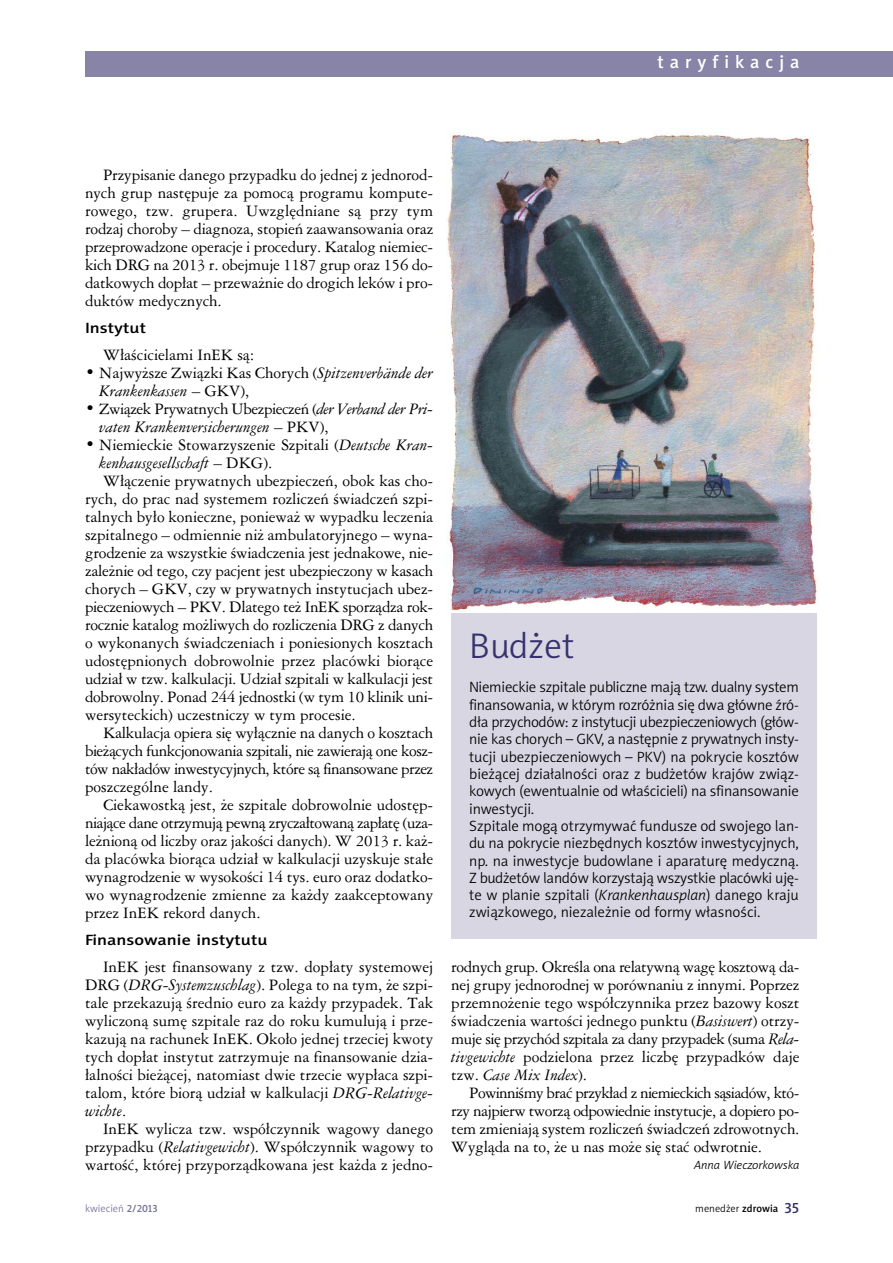
<style>
.page{position:relative;width:893px;height:1263px;background:#fff}
.page>*{position:absolute;margin:0;border:0;box-sizing:border-box;transform-origin:0 0}
.t1{font:36px "Naomi Sans EFNPS Light";color:#36326d}
.t2{font:18px "Naomi Sans EFNPS Medium";letter-spacing:.335em;color:#fff}
.t3{font:15px/18px "Ameri Garmnd PL";color:#000;text-align:justify}
.t4{font:15px/17.2px "Naomi Sans EFNPS Light";letter-spacing:-.015em;color:#000}
.t5{font:italic 15px/18px "Ameri Garmnd PL";color:#000}
.t6{font:15px "Ameri Garmnd PL";letter-spacing:-.035em;color:#000}
.t7{font:15px "Ameri Garmnd PL";letter-spacing:-.02em;color:#000}
.t8{font:15px "Ameri Garmnd PL";letter-spacing:-.03em;color:#000}
.t9{font:15px "Naomi Sans EFNPS Medium";color:#000;scale:1.2 1}
.t10{font:italic 12px "Naomi Sans EFNPS Light";color:#000}
.t11{font:10.5px "Naomi Sans EFNPS Light";color:#000}
.t12{font:10.5px "Naomi Sans EFNPS Light";color:#727099}
.s1{font-style:italic}
.s2{font-style:normal}
.s3{font-family:"Naomi Sans EFNPS Medium"}
.s4{font-family:"Naomi Sans EFNPS Medium";font-size:15px;color:#36326d}
</style>
<div class="page">
<div style="left:85px;top:51px;width:808px;height:26px;background:#8784a8"></div>
<img style="left:446px;top:133px;width:372px;height:479px">
<div style="left:451px;top:613px;width:366px;height:326px;background:#d7d6e2"></div>
<p class="t2" style="left:657px;top:55px;width:143px">taryfikacja</p>
<p class="t3" style="left:85px;top:166px;width:350px;text-indent:18px">Przypisanie danego przypadku do jednej z jednorod&shy;nych grup następuje za pomocą programu kompute&shy;rowego, tzw. grupera. Uwzględniane są przy tym rodzaj choroby – diagnoza, stopień zaawansowania oraz przeprowadzone operacje i procedury. Katalog niemiec&shy;kich DRG na 2013 r. obejmuje 1187 grup oraz 156 do&shy;datkowych dopłat – przeważnie do drogich leków i pro&shy;duktów medycznych.</p>
<p class="t9" style="left:85px;top:322px;width:52px">Instytut</p>
<p class="t3" style="left:103px;top:346px;width:153px">Właścicielami InEK są:</p>
<p class="t3" style="left:99px;top:364px;width:335px;text-indent:-14px">• Najwyższe Związki Kas Chorych (<span class="s1">Spitzenverbände der<br>Krankenkassen</span> – GKV),</p>
<p class="t5" style="left:99px;top:400px;width:335px;text-indent:-14px"><span class="s2">• Związek Prywatnych Ubezpieczeń (</span>der Verband der Pri&shy;vaten Krankenversicherungen <span class="s2">– PKV),</span></p>
<p class="t3" style="left:85px;top:436px;width:350px">• Niemieckie Stowarzyszenie Szpitali (<span class="s1">Deutsche Kran-</span></p>
<p class="t5" style="left:99px;top:454px;width:174px">kenhausgesellschaft <span class="s2">– DKG).</span></p>
<p class="t3" style="left:103px;top:472px;width:332px">Włączenie prywatnych ubezpieczeń, obok kas cho-</p>
<p class="t3" style="left:85px;top:490px;width:350px">rych, do prac nad systemem rozliczeń świadczeń szpi-</p>
<p class="t3" style="left:85px;top:508px;width:350px">talnych było konieczne, ponieważ w wypadku leczenia</p>
<p class="t3" style="left:85px;top:526px;width:350px">szpitalnego – odmiennie niż ambulatoryjnego – wyna-</p>
<p class="t3" style="left:85px;top:544px;width:350px">grodzenie za wszystkie świadczenia jest jednakowe, nie-</p>
<p class="t3" style="left:85px;top:562px;width:350px">zależnie od tego, czy pacjent jest ubezpieczony w kasach</p>
<p class="t3" style="left:85px;top:580px;width:350px">chorych – GKV, czy w prywatnych instytucjach ubez-</p>
<p class="t7" style="left:85px;top:598px;width:350px">pieczeniowych – PKV. Dlatego też InEK sporządza rok-</p>
<p class="t7" style="left:85px;top:616px;width:350px">rocznie katalog możliwych do rozliczenia DRG z danych</p>
<p class="t3" style="left:85px;top:634px;width:350px">o wykonanych świadczeniach i poniesionych kosztach</p>
<p class="t3" style="left:85px;top:652px;width:350px">udostępnionych dobrowolnie przez placówki biorące</p>
<p class="t3" style="left:85px;top:670px;width:350px">udział w tzw. kalkulacji. Udział szpitali w kalkulacji jest</p>
<p class="t3" style="left:85px;top:688px;width:350px">dobrowolny. Ponad 244 jednostki (w tym 10 klinik uni-</p>
<p class="t3" style="left:85px;top:706px;width:272px">wersyteckich) uczestniczy w tym procesie.</p>
<p class="t3" style="left:103px;top:724px;width:332px">Kalkulacja opiera się wyłącznie na danych o kosztach</p>
<p class="t8" style="left:85px;top:742px;width:350px">bieżących funkcjonowania szpitali, nie zawierają one kosz-</p>
<p class="t6" style="left:85px;top:760px;width:350px">tów nakładów inwestycyjnych, które są finansowane przez</p>
<p class="t3" style="left:85px;top:778px;width:129px">poszczególne landy.</p>
<p class="t3" style="left:103px;top:796px;width:332px">Ciekawostką jest, że szpitale dobrowolnie udostęp-</p>
<p class="t6" style="left:85px;top:814px;width:350px">niające dane otrzymują pewną zryczałtowaną zapłatę (uza-</p>
<p class="t3" style="left:85px;top:832px;width:350px">leżnioną od liczby oraz jakości danych). W 2013 r. każ-</p>
<p class="t3" style="left:85px;top:850px;width:350px">da placówka biorąca udział w kalkulacji uzyskuje stałe</p>
<p class="t3" style="left:85px;top:868px;width:350px">wynagrodzenie w wysokości 14 tys. euro oraz dodatko-</p>
<p class="t3" style="left:85px;top:886px;width:350px">wo wynagrodzenie zmienne za każdy zaakceptowany</p>
<p class="t3" style="left:85px;top:904px;width:177px">przez InEK rekord danych.</p>
<p class="t9" style="left:85px;top:934px;width:154px">Finansowanie instytutu</p>
<p class="t3" style="left:85px;top:958px;width:350px;text-indent:18px">InEK jest finansowany z tzw. dopłaty systemowej DRG (<span class="s1">DRG-Systemzuschlag</span>). Polega to na tym, że szpi&shy;tale przekazują średnio euro za każdy przypadek. Tak wyliczoną sumę szpitale raz do roku kumulują i prze&shy;kazują na rachunek InEK. Około jednej trzeciej kwoty tych dopłat instytut zatrzymuje na finansowanie dzia&shy;łalności bieżącej, natomiast dwie trzecie wypłaca szpi&shy;talom, które biorą udział w kalkulacji <span class="s1">DRG-Relativge&shy;wichte</span>.</p>
<p class="t3" style="left:85px;top:1120px;width:350px;text-indent:18px">InEK wylicza tzw. współczynnik wagowy danego przypadku (<span class="s1">Relativgewicht</span>). Współczynnik wagowy to wartość, której przyporządkowana jest każda z jedno-</p>
<h1 class="t1" style="left:469px;top:632px;width:107px">Budżet</h1>
<p class="t4" style="left:469px;top:680px;width:331px">Niemieckie szpitale publiczne mają tzw. dualny system finansowania, w którym rozróżnia się dwa główne źró&shy;dła przychodów: z instytucji ubezpieczeniowych (głów&shy;nie kas chorych – GKV, a następnie z prywatnych insty&shy;tucji ubezpieczeniowych – PKV) na pokrycie kosztów bieżącej działalności oraz z budżetów krajów związ&shy;kowych (ewentualnie od właścicieli) na sfinansowanie inwestycji.<br>Szpitale mogą otrzymywać fundusze od swojego lan&shy;du na pokrycie niezbędnych kosztów inwestycyjnych, np. na inwestycje budowlane i aparaturę medyczną.<br>Z budżetów landów korzystają wszystkie placówki uję&shy;te w planie szpitali (<span class="s1">Krankenhausplan</span>) danego kraju związkowego, niezależnie od formy własności.</p>
<p class="t3" style="left:451px;top:958px;width:350px">rodnych grup. Określa ona relatywną wagę kosztową da&shy;nej grupy jednorodnej w porównaniu z innymi. Poprzez przemnożenie tego współczynnika przez bazowy koszt świadczenia wartości jednego punktu (<span class="s1">Basiswert</span>) otrzy&shy;muje się przychód szpitala za dany przypadek (suma <span class="s1">Rela&shy;tivgewichte</span> podzielona przez liczbę przypadków daje tzw. <span class="s1">Case Mix Index</span>).</p>
<p class="t3" style="left:451px;top:1084px;width:350px;text-indent:18px">Powinniśmy brać przykład z niemieckich sąsiadów, któ&shy;rzy najpierw tworzą odpowiednie instytucje, a dopiero po&shy;tem zmieniają system rozliczeń świadczeń zdrowotnych.<br>Wygląda na to, że u nas może się stać odwrotnie.</p>
<p class="t10" style="left:694px;top:1160px;width:107px">Anna Wieczorkowska</p>
<p class="t12" style="left:85px;top:1204px;width:74px">kwiecień <span class="s3">2/2013</span></p>
<p class="t11" style="left:695px;top:1204px;width:106px">menedżer <span class="s3">zdrowia</span> <span class="s4">35</span></p>
</div>
